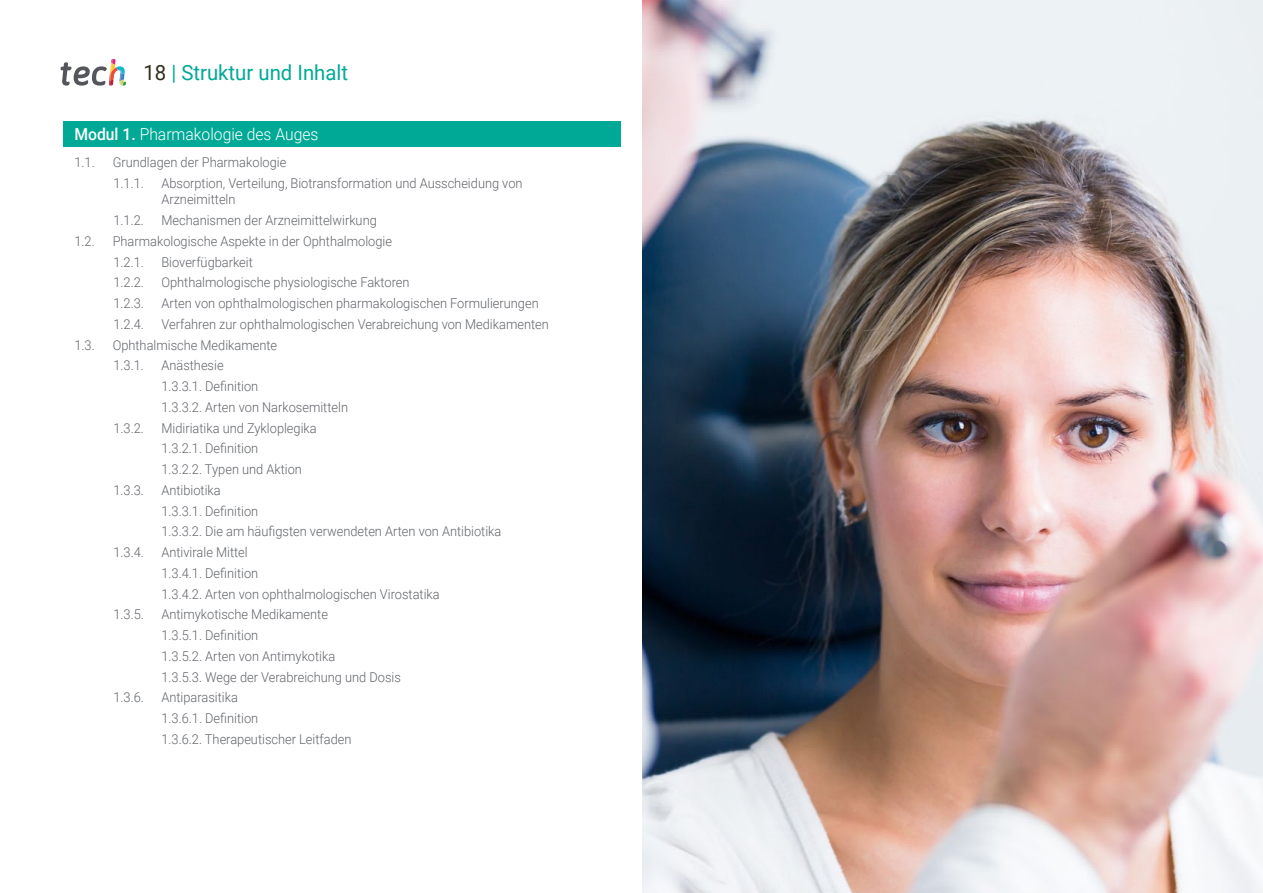
<style>
.page{position:relative;width:1263px;height:893px;background:#fff}
.page>*{position:absolute;margin:0;border:0;box-sizing:border-box;transform-origin:0 0}
.t1{font:21px "Roboto";color:#00a996}
.t2{font:300 16.5px "Roboto";color:#fff;scale:.95 1}
.t3{font:300 13.5px/20.7px "Roboto";color:#61646a;scale:.95 1}
.s1{color:#312e20}
.s2{font-weight:500}
</style>
<div class="page">
<div style="left:63px;top:121px;width:558px;height:25px;background:#00a996"></div>
<img style="left:642px;top:0;width:621px;height:893px">
<svg style="left:61px;top:59px;width:65px;height:27px"></svg>
<h1 class="t1" style="left:144px;top:57px;width:206px"><span class="s1">18</span> | Struktur und Inhalt</h1>
<p class="t2" style="left:74px;top:123px;width:258px"><span class="s2">Modul 1.</span> Pharmakologie des Auges</p>
<p class="t3" style="left:74px;top:151px;width:23px">1.1.</p>
<p class="t3" style="left:113px;top:151px;width:184px">Grundlagen der Pharmakologie<br>1.1.1.</p>
<p class="t3" style="left:161px;top:174px;width:382px;line-height:16.5px">Absorption, Verteilung, Biotransformation und Ausscheidung von<br>Arzneimitteln</p>
<p class="t3" style="left:113px;top:209px;width:34px">1.1.2.</p>
<p class="t3" style="left:161px;top:209px;width:228px">Mechanismen der Arzneimittelwirkung</p>
<p class="t3" style="left:74px;top:230px;width:23px">1.2.</p>
<p class="t3" style="left:113px;top:230px;width:296px">Pharmakologische Aspekte in der Ophthalmologie<br>1.2.1.</p>
<p class="t3" style="left:161px;top:251px;width:98px">Bioverfügbarkeit</p>
<p class="t3" style="left:113px;top:272px;width:34px">1.2.2.</p>
<p class="t3" style="left:161px;top:272px;width:263px">Ophthalmologische physiologische Faktoren</p>
<p class="t3" style="left:113px;top:292px;width:34px">1.2.3.</p>
<p class="t3" style="left:161px;top:292px;width:399px">Arten von ophthalmologischen pharmakologischen Formulierungen</p>
<p class="t3" style="left:113px;top:313px;width:34px">1.2.4.</p>
<p class="t3" style="left:161px;top:313px;width:409px">Verfahren zur ophthalmologischen Verabreichung von Medikamenten</p>
<p class="t3" style="left:74px;top:334px;width:23px">1.3.</p>
<p class="t3" style="left:113px;top:334px;width:175px">Ophthalmische Medikamente<br>1.3.1.</p>
<p class="t3" style="left:161px;top:355px;width:198px">Anästhesie<br>1.3.3.1. Definition<br>1.3.3.2. Arten von Narkosemitteln</p>
<p class="t3" style="left:113px;top:417px;width:34px">1.3.2.</p>
<p class="t3" style="left:161px;top:417px;width:165px">Midiriatika und Zykloplegika<br>1.3.2.1. Definition<br>1.3.2.2. Typen und Aktion</p>
<p class="t3" style="left:113px;top:479px;width:34px">1.3.3.</p>
<p class="t3" style="left:161px;top:479px;width:359px">Antibiotika<br>1.3.3.1. Definition<br>1.3.3.2. Die am häufigsten verwendeten Arten von Antibiotika</p>
<p class="t3" style="left:113px;top:541px;width:34px">1.3.4.</p>
<p class="t3" style="left:161px;top:541px;width:294px">Antivirale Mittel<br>1.3.4.1. Definition<br>1.3.4.2. Arten von ophthalmologischen Virostatika</p>
<p class="t3" style="left:113px;top:604px;width:34px">1.3.5.</p>
<p class="t3" style="left:161px;top:604px;width:254px">Antimykotische Medikamente<br>1.3.5.1. Definition<br>1.3.5.2. Arten von Antimykotika<br>1.3.5.3. Wege der Verabreichung und Dosis</p>
<p class="t3" style="left:113px;top:687px;width:34px">1.3.6.</p>
<p class="t3" style="left:161px;top:687px;width:202px">Antiparasitika<br>1.3.6.1. Definition<br>1.3.6.2. Therapeutischer Leitfaden</p>
</div>
